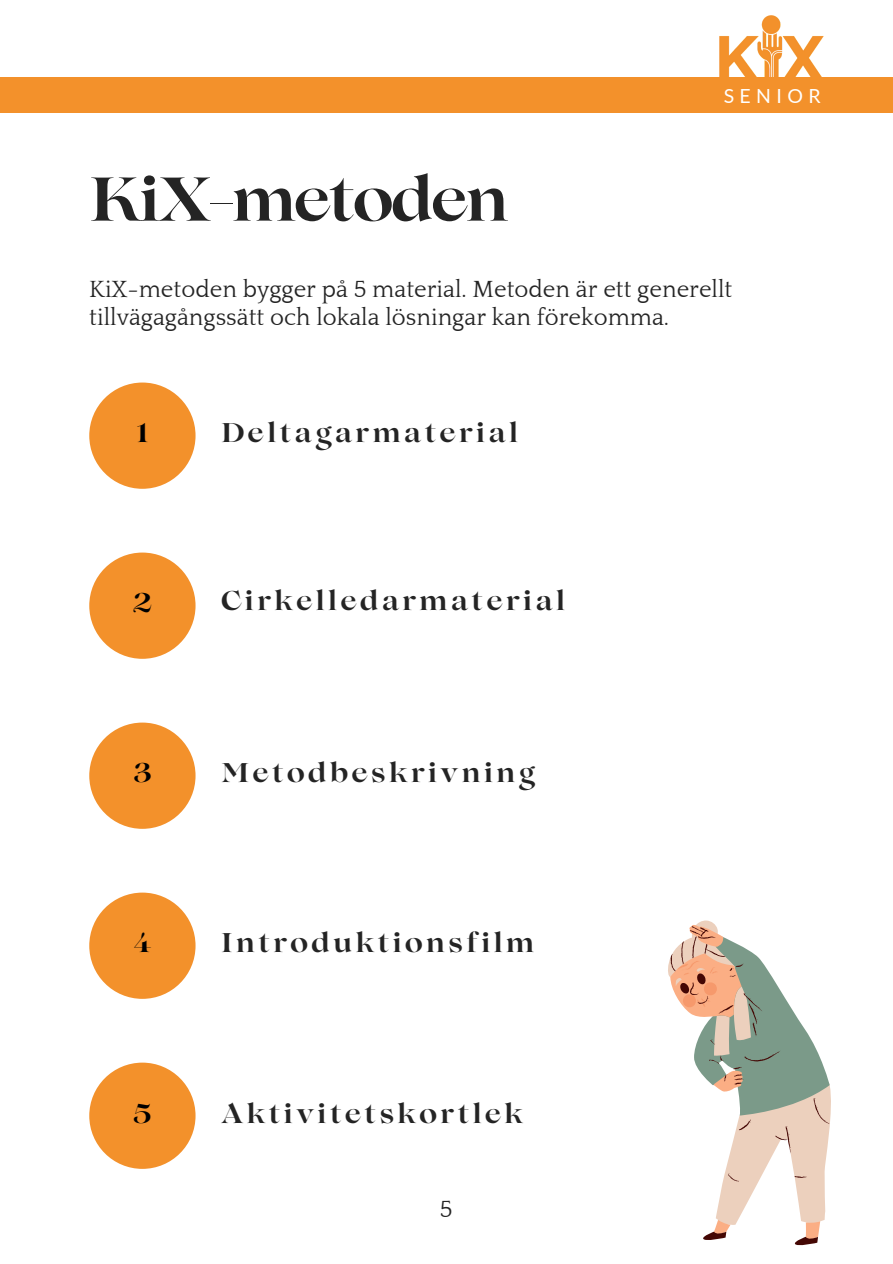
<style>
.page{position:relative;width:893px;height:1264px;background:#fff}
.page>*{position:absolute;margin:0;border:0;box-sizing:border-box;transform-origin:0 0}
.t1{font:700 61.5px "Lovelace";letter-spacing:-.03em;color:#242424}
.t2{font:700 27px "Lovelace";letter-spacing:.13em;color:#242424}
.t3{font:700 27px "Lovelace";color:#000}
.t4{font:24px/28px "Quattrocento";color:#242424}
.t5{font:19.5px "Lato";letter-spacing:.28em;color:#fff}
</style>
<div class="page">
<img style="left:719px;top:16px;width:105px;height:61px">
<div style="left:0;top:77px;width:892px;height:36px;background:#f3912b"></div>
<svg style="left:670px;top:926px;width:160px;height:320px"></svg>
<div style="left:89px;top:382px;width:106px;height:107px;background:#f3912b;border-radius:50%"></div>
<div style="left:89px;top:552px;width:106px;height:107px;background:#f3912b;border-radius:50%"></div>
<div style="left:89px;top:722px;width:106px;height:106px;background:#f3912b;border-radius:50%"></div>
<div style="left:89px;top:892px;width:106px;height:106px;background:#f3912b;border-radius:50%"></div>
<div style="left:89px;top:1062px;width:106px;height:106px;background:#f3912b;border-radius:50%"></div>
<p class="t1" style="left:89px;top:176px;width:421px">KiX-metoden</p>
<p class="t5" style="left:723px;top:84px;width:98px">SENIOR</p>
<p class="t4" style="left:89px;top:275px;width:644px">KiX-metoden bygger på 5 material. Metoden är ett generellt tillvägagångssätt och lokala lösningar kan förekomma.</p>
<p class="t3" style="left:136px;top:422px;width:13px">1</p>
<p class="t2" style="left:221px;top:422px;width:298px">Deltagarmaterial</p>
<p class="t3" style="left:133px;top:592px;width:21px">2</p>
<p class="t2" style="left:221px;top:590px;width:345px">Cirkelledarmaterial</p>
<p class="t3" style="left:133px;top:762px;width:20px">3</p>
<p class="t2" style="left:221px;top:762px;width:315px">Metodbeskrivning</p>
<p class="t3" style="left:133px;top:932px;width:20px">4</p>
<p class="t2" style="left:221px;top:932px;width:315px">Introduktionsfilm</p>
<p class="t3" style="left:133px;top:1103px;width:20px">5</p>
<p class="t2" style="left:221px;top:1103px;width:303px">Aktivitetskortlek</p>
<p class="t4" style="left:440px;top:1195px;width:14px">5</p>
</div>
